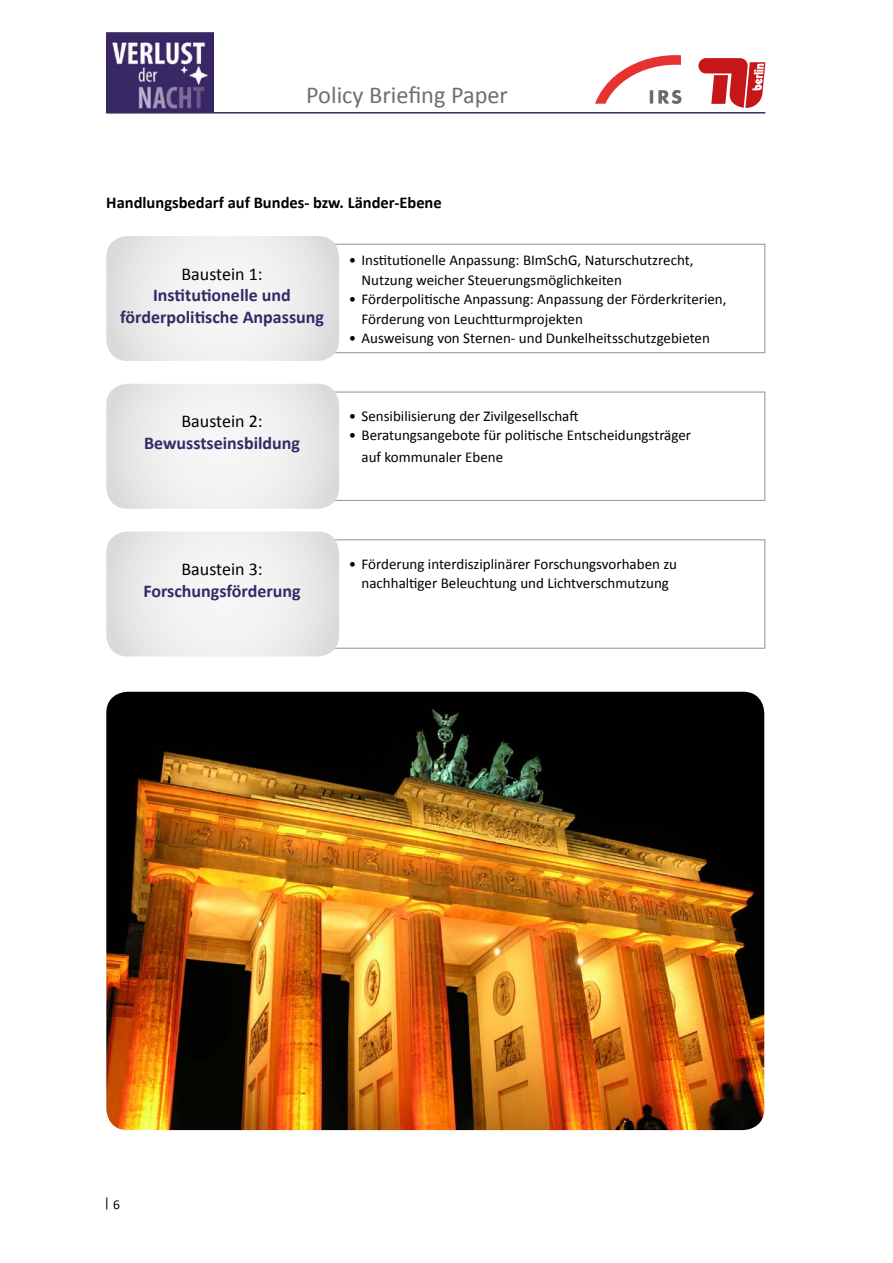
<style>
.page{position:relative;width:893px;height:1263px;background:#fff}
.page>*{position:absolute;margin:0;border:0;box-sizing:border-box;transform-origin:0 0}
.t1{font:24.3px "Calibri";color:#6f6f6e}
.t2{font:700 18px/21.6px "Calibri";color:#392866;text-align:center}
.t3{font:18px "Calibri";color:#000}
.t4{font:700 16.5px "Calibri";color:#000}
.t5{font:15px/19.5px "Calibri";color:#000}
.t6{font:13.5px "Calibri";color:#000}
</style>
<div class="page">
<hr style="left:106px;top:112px;width:659px;height:2px;background:#392866">
<svg style="left:595px;top:55px;width:86px;height:49px"></svg>
<svg style="left:698px;top:58px;width:67px;height:50px"></svg>
<img style="left:106px;top:33px;width:107px;height:79px">
<div style="left:331px;top:244px;width:434px;height:109px;border:1px solid #9c9d9d"></div>
<svg style="left:106px;top:236px;width:233px;height:125px"></svg>
<div style="left:331px;top:391px;width:434px;height:110px;border:1px solid #9c9d9d"></div>
<svg style="left:106px;top:384px;width:233px;height:125px"></svg>
<div style="left:331px;top:539px;width:434px;height:110px;border:1px solid #9c9d9d"></div>
<svg style="left:106px;top:531px;width:233px;height:125px"></svg>
<img style="left:106px;top:692px;width:658px;height:438px">
<h1 class="t1" style="left:306px;top:80px;width:203px">Policy Briefing Paper</h1>
<p class="t4" style="left:106px;top:192px;width:337px">Handlungsbedarf auf Bundes- bzw. Länder-Ebene</p>
<p class="t3" style="left:182px;top:262px;width:83px">Baustein 1:</p>
<p class="t2" style="left:120px;top:284px;width:205px">Institutionelle und förderpolitische Anpassung</p>
<p class="t3" style="left:182px;top:410px;width:83px">Baustein 2:</p>
<p class="t2" style="left:144px;top:432px;width:158px">Bewusstseinsbildung</p>
<p class="t5" style="left:361px;top:250px;width:334px;text-indent:-13px">• Institutionelle Anpassung: BImSchG, Naturschutzrecht,<br>Nutzung weicher Steuerungsmöglichkeiten</p>
<p class="t5" style="left:361px;top:289px;width:367px;text-indent:-13px">• Förderpolitische Anpassung: Anpassung der Förderkriterien,<br>Förderung von Leuchtturmprojekten</p>
<p class="t5" style="left:349px;top:328px;width:363px">• Ausweisung von Sternen- und Dunkelheitsschutzgebieten</p>
<p class="t5" style="left:349px;top:406px;width:231px">• Sensibilisierung der Zivilgesellschaft</p>
<p class="t5" style="left:361px;top:424px;width:331px;line-height:21.6px;text-indent:-13px">• Beratungsangebote für politische Entscheidungsträger auf kommunaler Ebene</p>
<p class="t3" style="left:182px;top:558px;width:83px">Baustein 3:</p>
<p class="t2" style="left:143px;top:580px;width:159px">Forschungsförderung</p>
<p class="t5" style="left:349px;top:554px;width:330px;text-align:center">• Förderung interdisziplinärer Forschungsvorhaben zu nachhaltiger Beleuchtung und Lichtverschmutzung</p>
<p class="t6" style="left:104px;top:1195px;width:18px">| 6</p>
</div>
